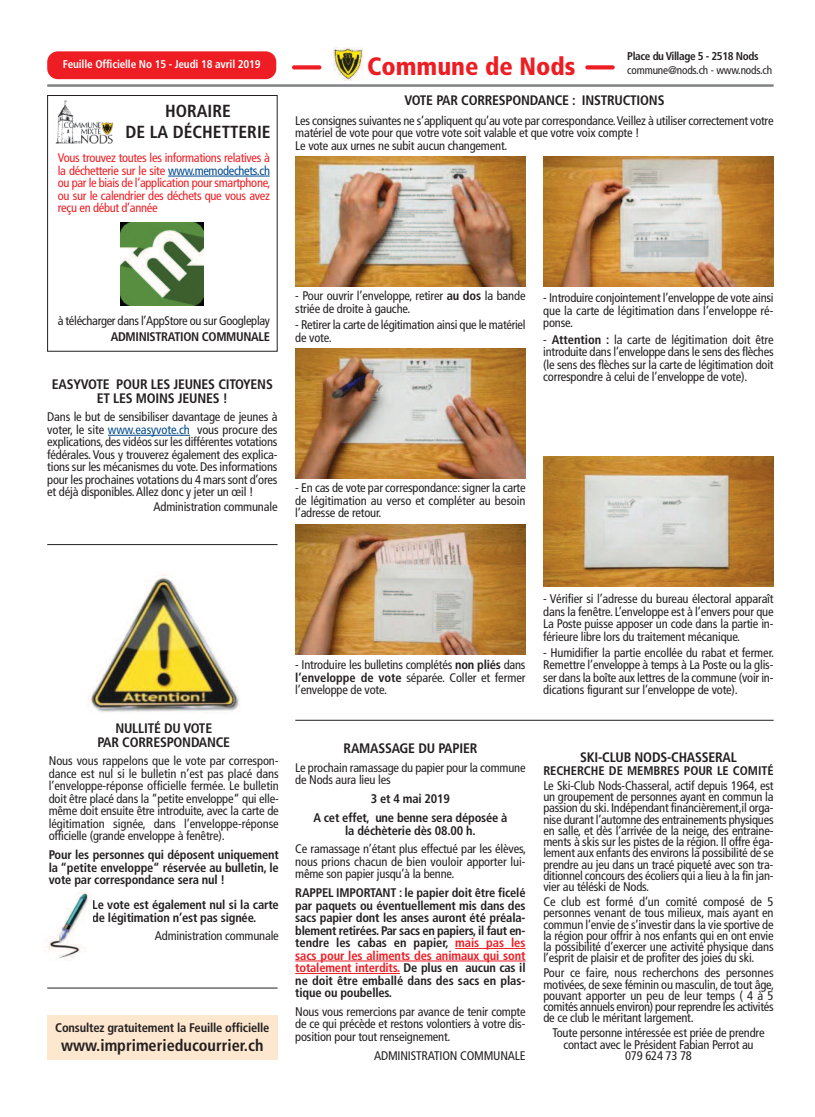
<style>
.page{position:relative;width:815px;height:1117px;background:#fff}
.page>*{position:absolute;margin:0;border:0;box-sizing:border-box;transform-origin:0 0}
.t1{font:900 condensed 25px "Frutiger";color:#ee1d23}
.t2{font:700 condensed 17.5px/21px "Frutiger";color:#231f20;text-align:center}
.t3{font:700 condensed 16.25px "Frutiger";color:#231f20}
.t4{font:700 condensed 13.75px/13.8px "Frutiger";letter-spacing:-.015em;color:#231f20;text-align:center}
.t5{font:condensed 12.5px/12.5px "Frutiger";letter-spacing:-.015em;color:#231f20;text-align:justify}
.t6{font:700 condensed 12.5px/12.5px "Frutiger";letter-spacing:-.015em;color:#231f20;text-align:justify}
.t7{font:condensed 12.5px/12.5px "Frutiger";letter-spacing:-.025em;color:#ee1d23;text-align:justify}
.t8{font:700 condensed 11.25px "Frutiger";letter-spacing:-.015em;color:#fff}
.t9{font:condensed 11.25px "Frutiger";letter-spacing:-.015em;color:#231f20}
.t10{font:700 condensed 11.25px "Frutiger";letter-spacing:-.035em;color:#231f20}
.s1{color:#01498e}
.s2{font-weight:700}
.s3{color:#ee1d23}
</style>
<div class="page">
<svg style="left:292px;top:65px;width:29px;height:4px"></svg>
<svg style="left:585px;top:65px;width:30px;height:4px"></svg>
<div style="left:47px;top:51px;width:229px;height:28px;background:#ee1d23;border-radius:11px"></div>
<hr style="left:47px;top:84px;width:727px;height:3px;background:#808285">
<div style="left:47px;top:1015px;width:231px;height:44px;background:#fee7cf"></div>
<div style="left:47px;top:95px;width:231px;height:256px;border:1px solid #231f20"></div>
<img style="left:55px;top:100px;width:59px;height:44px">
<hr style="left:168px;top:176px;width:102px;height:1px;background:#01498e">
<img style="left:121px;top:223px;width:83px;height:83px">
<hr style="left:455px;top:947px;width:71px;height:1px;background:#ee1d23">
<hr style="left:295px;top:960px;width:231px;height:1px;background:#ee1d23">
<hr style="left:295px;top:972px;width:105px;height:1px;background:#ee1d23">
<img style="left:295px;top:157px;width:231px;height:130px">
<img style="left:295px;top:348px;width:231px;height:130px">
<img style="left:295px;top:524px;width:231px;height:130px">
<img style="left:543px;top:156px;width:231px;height:130px">
<img style="left:543px;top:456px;width:231px;height:130px">
<img style="left:88px;top:574px;width:152px;height:138px">
<img style="left:44px;top:892px;width:47px;height:68px">
<hr style="left:295px;top:719px;width:479px;height:1px;background:#231f20">
<hr style="left:47px;top:987px;width:231px;height:1px;background:#231f20">
<hr style="left:47px;top:544px;width:231px;height:1px;background:#231f20">
<hr style="left:108px;top:435px;width:82px;height:1px;background:#01498e">
<img style="left:334px;top:48px;width:29px;height:33px">
<p class="t8" style="left:63px;top:59px;width:199px">Feuille Officielle No 15 - Jeudi 18 avril 2019</p>
<h2 class="t2" style="left:125px;top:102px;width:147px">HORAIRE<br>DE LA DÉCHETTERIE</h2>
<p class="t7" style="left:58px;top:152px;width:214px">Vous trouvez toutes les informations relatives à la déchetterie sur le site <span class="s1">www.memodechets.ch </span>ou par le biais de l’application pour smartphone, ou sur le calendrier des déchets que vous avez reçu en début d’année</p>
<h1 class="t1" style="left:367px;top:56px;width:210px">Commune de Nods</h1>
<p class="t10" style="left:627px;top:52px;width:133px">Place du Village 5 - 2518 Nods</p>
<p class="t9" style="left:627px;top:65px;width:146px">commune@nods.ch - www.nods.ch</p>
<p class="t4" style="left:404px;top:94px;width:262px">VOTE PAR CORRESPONDANCE : INSTRUCTIONS</p>
<p class="t5" style="left:295px;top:115px;width:480px;text-align:left">Les consignes suivantes ne s’appliquent qu’au vote par correspondance.Veillez à utiliser correctement votre matériel de vote pour que votre vote soit valable et que votre voix compte !<br>Le vote aux urnes ne subit aucun changement.</p>
<p class="t5" style="left:58px;top:315px;width:214px">à télécharger dans l’AppStore ou sur Googleplay</p>
<p class="t6" style="left:111px;top:331px;width:161px">ADMINISTRATION COMMUNALE</p>
<p class="t4" style="left:52px;top:378px;width:223px">EASYVOTE POUR LES JEUNES CITOYENS<br>ET LES MOINS JEUNES !</p>
<p class="t5" style="left:47px;top:411px;width:232px">Dans le but de sensibiliser davantage de jeunes à voter, le site <span class="s1">www.easyvote.ch</span> vous procure des explications, des vidéos sur les différentes votations fédérales. Vous y trouverez également des explica&shy;tions sur les mécanismes du vote. Des informations pour les prochaines votations du 4 mars sont d’ores et déjà disponibles.Allez donc y jeter un œil !</p>
<p class="t5" style="left:154px;top:501px;width:125px">Administration communale</p>
<p class="t5" style="left:295px;top:291px;width:232px">- Pour ouvrir l’enveloppe, retirer <span class="s2">au dos</span> la bande striée de droite à gauche.</p>
<p class="t5" style="left:295px;top:319px;width:232px">- Retirer la carte de légitimation ainsi que le matériel de vote.</p>
<p class="t5" style="left:295px;top:482px;width:232px">- En cas de vote par correspondance: signer la carte de légitimation au verso et compléter au besoin l’adresse de retour.</p>
<p class="t5" style="left:543px;top:293px;width:232px">- Introduire conjointement l’enveloppe de vote ainsi que la carte de légitimation dans l’enveloppe ré&shy;ponse.</p>
<p class="t5" style="left:543px;top:334px;width:232px">- <span class="s2">Attention :</span> la carte de légitimation doit être introduite dans l’enveloppe dans le sens des flèches (le sens des flèches sur la carte de légitimation doit correspondre à celui de l’enveloppe de vote).</p>
<p class="t4" style="left:97px;top:722px;width:134px">NULLITÉ DU VOTE<br>PAR CORRESPONDANCE</p>
<p class="t5" style="left:49px;top:755px;width:232px">Nous vous rappelons que le vote par correspon&shy;dance est nul si le bulletin n’est pas placé dans l’enveloppe-réponse officielle fermée. Le bulletin doit être placé dans la “petite enveloppe“ qui elle&shy;même doit ensuite être introduite, avec la carte de légitimation signée, dans l’enveloppe-réponse officielle (grande enveloppe à fenêtre).</p>
<p class="t6" style="left:49px;top:849px;width:232px">Pour les personnes qui déposent uniquement la “petite enveloppe“ réservée au bulletin, le vote par correspondance sera nul !</p>
<p class="t6" style="left:92px;top:899px;width:188px">Le vote est également nul si la carte de légitimation n’est pas signée.</p>
<p class="t5" style="left:155px;top:930px;width:125px">Administration communale</p>
<p class="t6" style="left:55px;top:1022px;width:216px">Consultez gratuitement la Feuille officielle</p>
<h3 class="t3" style="left:61px;top:1038px;width:204px">www.imprimerieducourrier.ch</h3>
<p class="t5" style="left:295px;top:659px;width:232px">- Introduire les bulletins complétés <span class="s2">non pliés</span> dans <span class="s2">l’enveloppe de vote</span> séparée. Coller et fermer l’enveloppe de vote.</p>
<p class="t4" style="left:344px;top:742px;width:135px">RAMASSAGE DU PAPIER</p>
<p class="t5" style="left:295px;top:762px;width:232px">Le prochain ramassage du papier pour la commune de Nods aura lieu les</p>
<p class="t6" style="left:313px;top:790px;width:196px;line-height:18.8px;text-align:center">3 et 4 mai 2019<br>A cet effet, une benne sera déposée à</p>
<p class="t6" style="left:345px;top:824px;width:132px">la déchèterie dès 08.00 h.</p>
<p class="t5" style="left:295px;top:843px;width:232px">Ce ramassage n’étant plus effectué par les élèves, nous prions chacun de bien vouloir apporter lui&shy;même son papier jusqu’à la benne.</p>
<p class="t6" style="left:295px;top:887px;width:232px">RAPPEL IMPORTANT : le papier doit être ficelé par paquets ou éventuellement mis dans des sacs papier dont les anses auront été préala&shy;blement retirées. Par sacs en papiers, il faut en&shy;tendre les cabas en papier, <span class="s3">mais pas les sacs pour les aliments des animaux qui sont totalement interdits.</span> De plus en aucun cas il ne doit être emballé dans des sacs en plas&shy;tique ou poubelles.</p>
<p class="t5" style="left:295px;top:1006px;width:232px">Nous vous remercions par avance de tenir compte de ce qui précède et restons volontiers à votre dis&shy;position pour tout renseignement.</p>
<p class="t5" style="left:374px;top:1049px;width:153px">ADMINISTRATION COMMUNALE</p>
<p class="t5" style="left:543px;top:593px;width:232px">- Vérifier si l’adresse du bureau électoral apparaît dans la fenêtre. L’enveloppe est à l’envers pour que La Poste puisse apposer un code dans la partie in&shy;férieure libre lors du traitement mécanique.</p>
<p class="t5" style="left:543px;top:647px;width:232px">- Humidifier la partie encollée du rabat et fermer.<br>Remettre l’enveloppe à temps à La Poste ou la glis&shy;ser dans la boîte aux lettres de la commune (voir in&shy;dications figurant sur l’enveloppe de vote).</p>
<p class="t4" style="left:580px;top:751px;width:158px">SKI-CLUB NODS-CHASSERAL</p>
<p class="t6" style="left:543px;top:765px;width:232px">RECHERCHE DE MEMBRES POUR LE COMITÉ</p>
<p class="t5" style="left:543px;top:780px;width:232px;line-height:11.2px">Le Ski-Club Nods-Chasseral, actif depuis 1964, est un groupement de personnes ayant en commun la passion du ski. Indépendant financièrement,il orga&shy;nise durant l’automne des entrainements physiques en salle, et dès l’arrivée de la neige, des entraine&shy;ments à skis sur les pistes de la région. Il offre éga&shy;lement aux enfants des environs la possibilité de se prendre au jeu dans un tracé piqueté avec son tra&shy;ditionnel concours des écoliers qui a lieu à la fin jan&shy;vier au téléski de Nods.</p>
<p class="t5" style="left:543px;top:896px;width:232px;line-height:11.2px">Ce club est formé d’un comité composé de 5 personnes venant de tous milieux, mais ayant en commun l’envie de s’investir dans la vie sportive de la région pour offrir à nos enfants qui en ont envie la possibilité d’exercer une activité physique dans l’esprit de plaisir et de profiter des joies du ski.</p>
<p class="t5" style="left:543px;top:968px;width:232px;line-height:11.2px">Pour ce faire, nous recherchons des personnes motivées, de sexe féminin ou masculin, de tout âge, pouvant apporter un peu de leur temps ( 4 à 5 comités annuels environ) pour reprendre les activités de ce club le méritant largement.</p>
<p class="t5" style="left:552px;top:1028px;width:214px;line-height:11.2px;text-align:center">Toute personne intéressée est priée de prendre contact avec le Président Fabian Perrot au<br>079 624 73 78</p>
</div>
